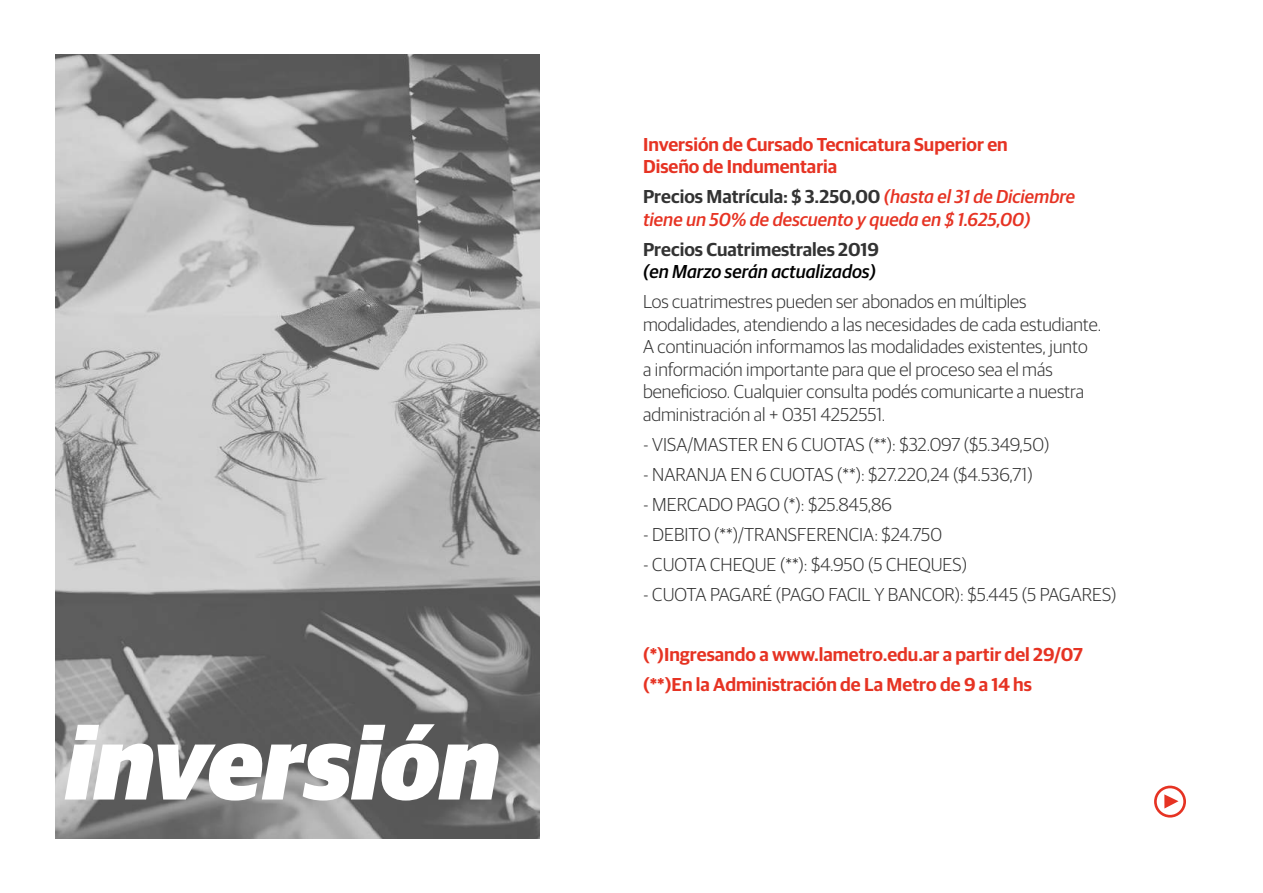
<style>
.page{position:relative;width:1263px;height:893px;background:#fff}
.page>*{position:absolute;margin:0;border:0;box-sizing:border-box;transform-origin:0 0}
.t1{font:italic 900 102px "Guardian Sans";color:#fff}
.t2{font:300 18.75px/22.5px "Guardian Sans";color:#333}
.t3{font:600 18.75px/22.5px "Guardian Sans";color:#e63323}
.t4{font:italic 500 18.75px/22.5px "Guardian Sans";color:#e63323}
.t5{font:600 18.75px "Guardian Sans";color:#333}
.t6{font:italic 500 18.75px "Guardian Sans";color:#000}
.s1{font-weight:600;font-style:normal;color:#333}
</style>
<div class="page">
<img style="left:55px;top:54px;width:485px;height:785px">
<svg style="left:1154px;top:786px;width:32px;height:32px"></svg>
<h1 class="t1" style="left:65px;top:686px;width:435px">inversión</h1>
<p class="t3" style="left:643px;top:131px;width:366px">Inversión de Cursado Tecnicatura Superior en<br>Diseño de Indumentaria</p>
<p class="t4" style="left:643px;top:184px;width:434px"><span class="s1">Precios Matrícula: $ 3.250,00</span> (hasta el 31 de Diciembre tiene un 50% de descuento y queda en $ 1.625,00)</p>
<p class="t5" style="left:643px;top:235px;width:237px">Precios Cuatrimestrales 2019</p>
<p class="t6" style="left:643px;top:258px;width:234px">(en Marzo serán actualizados)</p>
<p class="t2" style="left:643px;top:289px;width:460px">Los cuatrimestres pueden ser abonados en múltiples modalidades, atendiendo a las necesidades de cada estudiante.<br>A continuación informamos las modalidades existentes, junto<br>a información importante para que el proceso sea el más beneficioso. Cualquier consulta podés comunicarte a nuestra administración al + 0351 4252551.</p>
<p class="t2" style="left:643px;top:432px;width:408px">- VISA/MASTER EN 6 CUOTAS (**): $32.097 ($5.349,50)</p>
<p class="t2" style="left:643px;top:462px;width:391px">- NARANJA EN 6 CUOTAS (**): $27.220,24 ($4.536,71)</p>
<p class="t2" style="left:643px;top:492px;width:250px">- MERCADO PAGO (*): $25.845,86</p>
<p class="t2" style="left:643px;top:522px;width:301px">- DEBITO (**)/TRANSFERENCIA: $24.750</p>
<p class="t2" style="left:643px;top:552px;width:325px">- CUOTA CHEQUE (**): $4.950 (5 CHEQUES)</p>
<p class="t2" style="left:643px;top:582px;width:475px">- CUOTA PAGARÉ (PAGO FACIL Y BANCOR): $5.445 (5 PAGARES)</p>
<p class="t3" style="left:643px;top:638px;width:441px;line-height:30px">(*)Ingresando a www.lametro.edu.ar a partir del 29/07 (**)En la Administración de La Metro de 9 a 14 hs</p>
</div>
